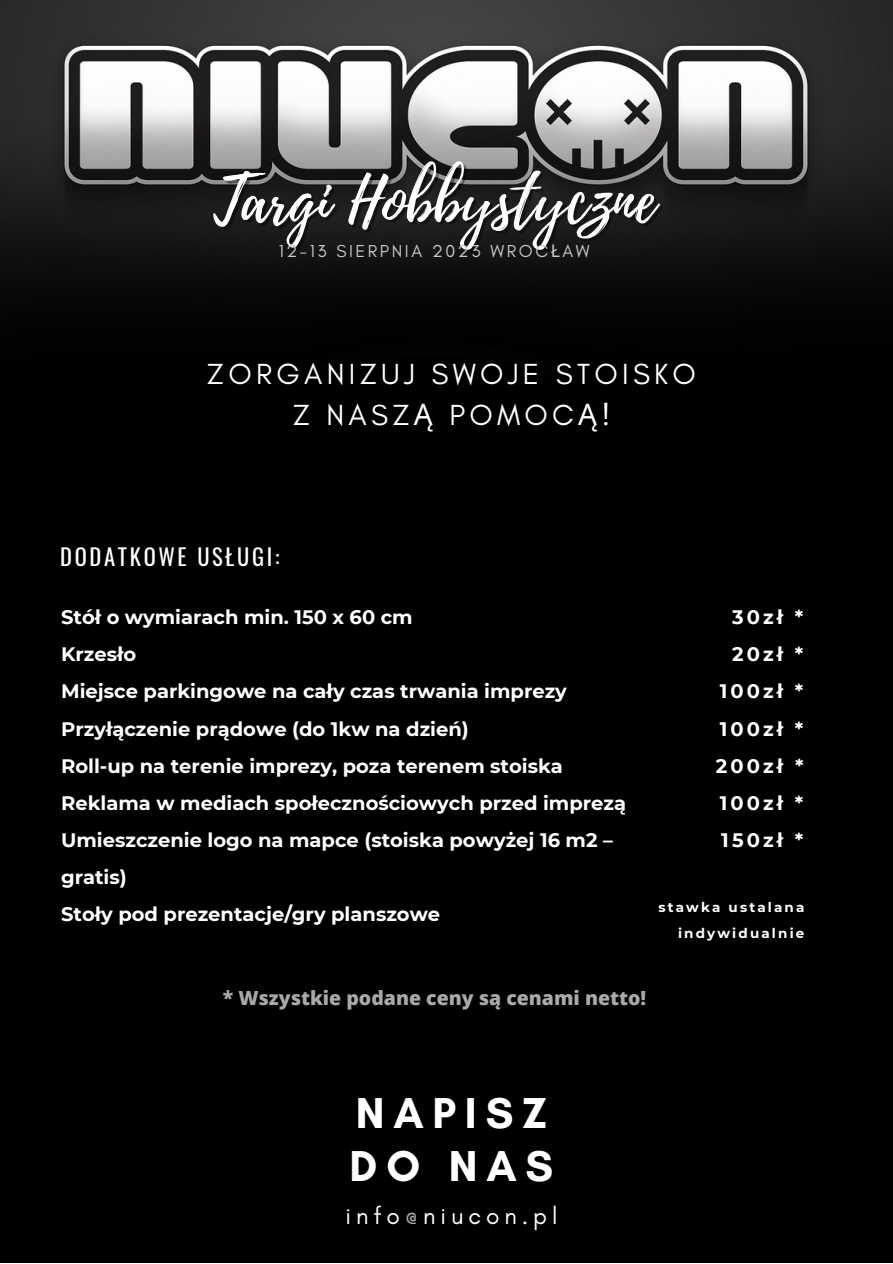
<style>
.page{position:relative;width:893px;height:1264px;background:#fff}
.page>*{position:absolute;margin:0;border:0;box-sizing:border-box;transform-origin:0 0}
.t1{font:63.6px "Playlist Script";color:#fff}
.t2{font:700 43.95px/52.8px "Glacial Indifference";letter-spacing:.2em;color:#fff}
.t3{font:29.55px/40.5px "Glacial Indifference";letter-spacing:.145em;color:#fff;text-align:center}
.t4{font:24.45px "Glacial Indifference";letter-spacing:.2em;color:#fff}
.t5{font:22.5px "Oswald";letter-spacing:.12em;color:#fff}
.t6{font:700 19.5px/37px "Montserrat";color:#fff}
.t7{font:700 19.5px/37px "Montserrat";letter-spacing:.16em;color:#fff;text-align:right}
.t8{font:800 19.5px "Open Sans";color:#aaa9a9}
.t9{font:17.55px "Glacial Indifference";letter-spacing:.145em;color:#c7c7c7}
.t10{font:700 13.5px/25.8px "Montserrat";letter-spacing:.16em;color:#fff;text-align:right}
.s1{font-family:"Noto Sans"}
.s2{color:#aaa9a9}
</style>
<div class="page">
<img style="left:0;top:0;width:892px;height:1262px">
<h1 class="t1" style="left:213px;top:155px;width:443px">Targi Hobbystyczne</h1>
<p class="t9" style="left:279px;top:240px;width:312px">12-13 SIERPNIA 2023 WROC<span class="s1">Ł</span>AW</p>
<h3 class="t3" style="left:207px;top:353px;width:490px">ZORGANIZUJ SWOJE STOISKO<br>Z NASZ<span class="s1">Ą</span> POMOC<span class="s1">Ą</span>!</h3>
<p class="t5" style="left:60px;top:539px;width:221px">DODATKOWE USŁUGI:</p>
<p class="t6" style="left:61px;top:598px;width:566px">Stół o wymiarach min. 150 x 60 cm<br>Krzesło<br>Miejsce parkingowe na cały czas trwania imprezy Przyłączenie prądowe (do 1kw na dzień)<br>Roll-up na terenie imprezy, poza terenem stoiska Reklama w mediach społecznościowych przed imprezą Umieszczenie logo na mapce (stoiska powyżej 16 m2 – gratis)<br>Stoły pod prezentacje/gry planszowe</p>
<p class="t7" style="left:715px;top:598px;width:89px">30zł *<br>20zł *<br>100zł *<br>100zł *<br>200zł *<br>100zł *<br>150zł *</p>
<p class="t10" style="left:658px;top:894px;width:147px">stawka ustalana indywidualnie</p>
<p class="t8" style="left:223px;top:984px;width:425px">* Wszystkie podane ceny są cenami netto!</p>
<h2 class="t2" style="left:349px;top:1086px;width:205px">NAPISZ<br>DO NAS</h2>
<p class="t4" style="left:345px;top:1201px;width:213px">info<span class="s2">@</span>niucon.pl</p>
</div>
